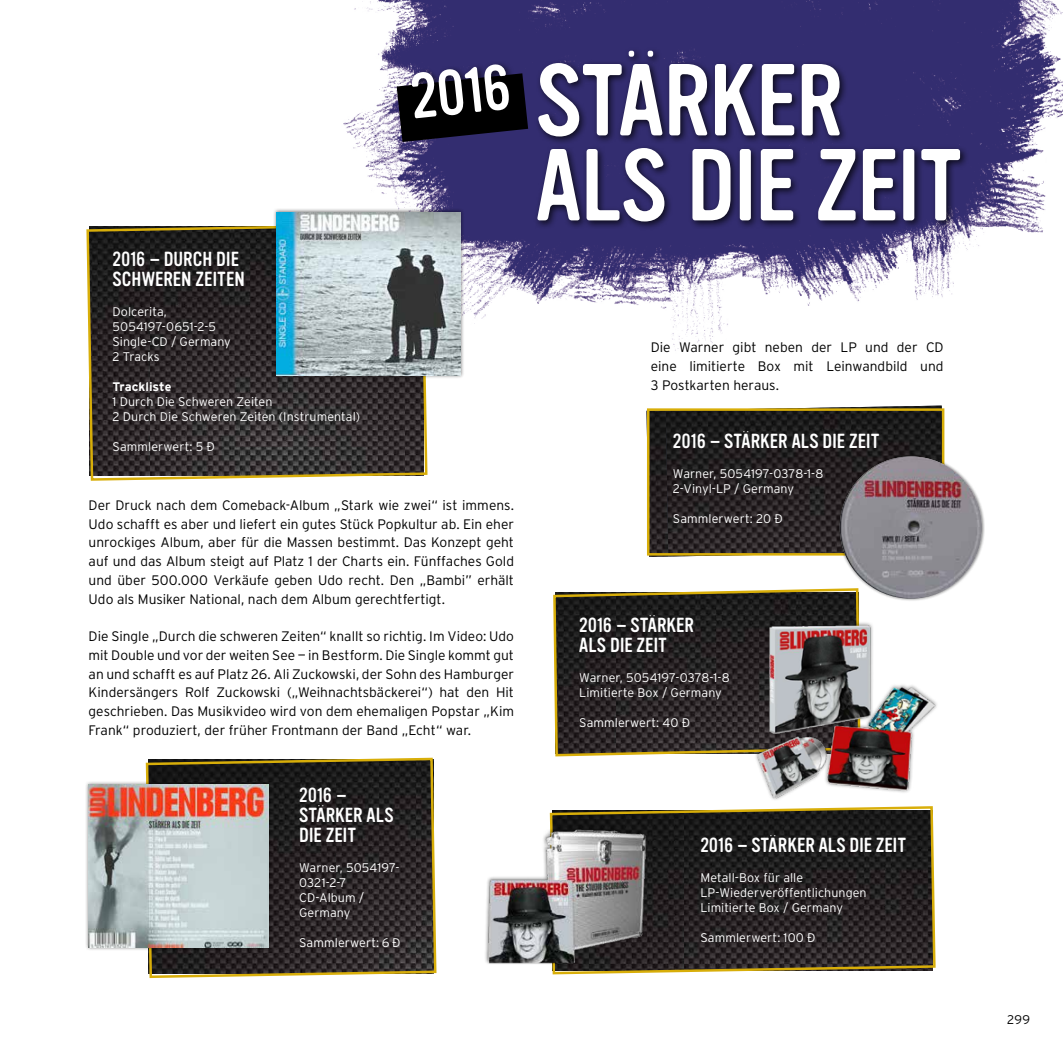
<style>
.page{position:relative;width:1063px;height:1063px;background:#fff}
.page>*{position:absolute;margin:0;border:0;box-sizing:border-box;transform-origin:0 0}
.t1{font:100px/85px "Vinyl OT";letter-spacing:-.01em;color:#fff}
.t2{font:62.5px "Vinyl OT";color:#fff}
.t3{font:20px/20px "Vinyl OT";letter-spacing:.005em;color:#fff}
.t4{font:300 13.75px/18.8px "Interstate";color:#000;text-align:justify}
.t5{font:300 12.5px/15px "Interstate";letter-spacing:.005em;color:#fff}
.t6{font:700 12.5px "Interstate";color:#fff}
.t7{font:300 12.5px "Interstate";color:#000}
</style>
<div class="page">
<img style="left:343px;top:0;width:720px;height:351px">
<img style="left:649px;top:411px;width:19px;height:146px">
<img style="left:666px;top:406px;width:276px;height:147px">
<svg style="left:86px;top:226px;width:342px;height:255px;background:#393430"></svg>
<div style="left:647px;top:408px;width:297px;height:148px;border:2px solid #d8ae09"></div>
<svg style="left:145px;top:757px;width:292px;height:222px;background:#3b3630"></svg>
<svg style="left:553px;top:588px;width:306px;height:169px;background:#36312b"></svg>
<svg style="left:549px;top:806px;width:387px;height:167px;background:#342f29"></svg>
<div style="left:272px;top:208px;width:193px;height:171px;background:#000;opacity:.5"></div>
<img style="left:276px;top:212px;width:185px;height:163px">
<div style="left:85px;top:780px;width:187px;height:171px;background:#000;opacity:.5"></div>
<img style="left:89px;top:784px;width:179px;height:163px">
<img style="left:740px;top:617px;width:197px;height:181px">
<img style="left:485px;top:815px;width:173px;height:160px">
<div style="left:837px;top:453px;width:148px;height:149px;background:#000;opacity:.5"></div>
<img style="left:840px;top:456px;width:142px;height:143px;border-radius:71px">
<svg style="left:397px;top:73px;width:131px;height:69px;background:#211e36"></svg>
<div style="left:408px;top:60px;width:110px;height:67px;background:#000;opacity:.75"></div>
<div style="left:534px;top:47px;width:435px;height:184px;background:#000;opacity:.75"></div>
<h2 class="t2" style="left:407px;top:63px;width:102px;rotate:-6deg">2016</h2>
<h1 class="t1" style="left:536px;top:60px;width:427px">STÄRKER<br>ALS DIE ZEIT</h1>
<h3 class="t3" style="left:113px;top:249px;width:134px">2016 — DURCH DIE<br>SCHWEREN ZEITEN</h3>
<p class="t5" style="left:113px;top:304px;width:120px">Dolcerita,<br>5054197-0651-2-5<br>Single-CD / Germany<br>2 Tracks</p>
<p class="t6" style="left:113px;top:379px;width:60px">Trackliste</p>
<p class="t5" style="left:113px;top:394px;width:249px">1 Durch Die Schweren Zeiten<br>2 Durch Die Schweren Zeiten (Instrumental)</p>
<p class="t5" style="left:113px;top:439px;width:104px">Sammlerwert: 5 €</p>
<h3 class="t3" style="left:673px;top:431px;width:208px">2016 — STÄRKER ALS DIE ZEIT</h3>
<p class="t5" style="left:673px;top:466px;width:152px">Warner, 5054197-0378-1-8<br>2-Vinyl-LP / Germany</p>
<p class="t5" style="left:673px;top:511px;width:112px">Sammlerwert: 20 €</p>
<p class="t4" style="left:651px;top:338px;width:294px">Die Warner gibt neben der LP und der CD eine limitierte Box mit Leinwandbild und 3 Postkarten heraus.</p>
<p class="t4" style="left:89px;top:496px;width:427px">Der Druck nach dem Comeback-Album „Stark wie zwei“ ist immens.<br>Udo schafft es aber und liefert ein gutes Stück Popkultur ab. Ein eher unrockiges Album, aber für die Massen bestimmt. Das Konzept geht auf und das Album steigt auf Platz 1 der Charts ein. Fünffaches Gold und über 500.000 Verkäufe geben Udo recht. Den „Bambi” erhält Udo als Musiker National, nach dem Album gerechtfertigt.</p>
<p class="t4" style="left:89px;top:627px;width:427px">Die Single „Durch die schweren Zeiten“ knallt so richtig. Im Video: Udo mit Double und vor der weiten See — in Bestform. Die Single kommt gut an und schafft es auf Platz 26. Ali Zuckowski, der Sohn des Hamburger Kindersängers Rolf Zuckowski („Weihnachtsbäckerei“) hat den Hit geschrieben. Das Musikvideo wird von dem ehemaligen Popstar „Kim Frank“ produziert, der früher Frontmann der Band „Echt“ war.</p>
<h3 class="t3" style="left:579px;top:616px;width:116px">2016 — STÄRKER<br>ALS DIE ZEIT</h3>
<p class="t5" style="left:579px;top:670px;width:152px">Warner, 5054197-0378-1-8<br>Limitierte Box / Germany</p>
<p class="t5" style="left:579px;top:715px;width:113px">Sammlerwert: 40 €</p>
<h3 class="t3" style="left:299px;top:786px;width:96px">2016 —<br>STÄRKER ALS<br>DIE ZEIT</h3>
<p class="t5" style="left:299px;top:860px;width:102px">Warner, 5054197-<br>0321-2-7<br>CD-Album /<br>Germany</p>
<p class="t5" style="left:299px;top:935px;width:103px">Sammlerwert: 6 €</p>
<h3 class="t3" style="left:700px;top:836px;width:207px">2016 — STÄRKER ALS DIE ZEIT</h3>
<p class="t5" style="left:700px;top:870px;width:168px">Metall-Box für alle<br>LP-Wiederveröffentlichungen<br>Limitierte Box / Germany</p>
<p class="t5" style="left:700px;top:930px;width:117px">Sammlerwert: 100 €</p>
<p class="t7" style="left:1007px;top:1012px;width:24px">299</p>
</div>
